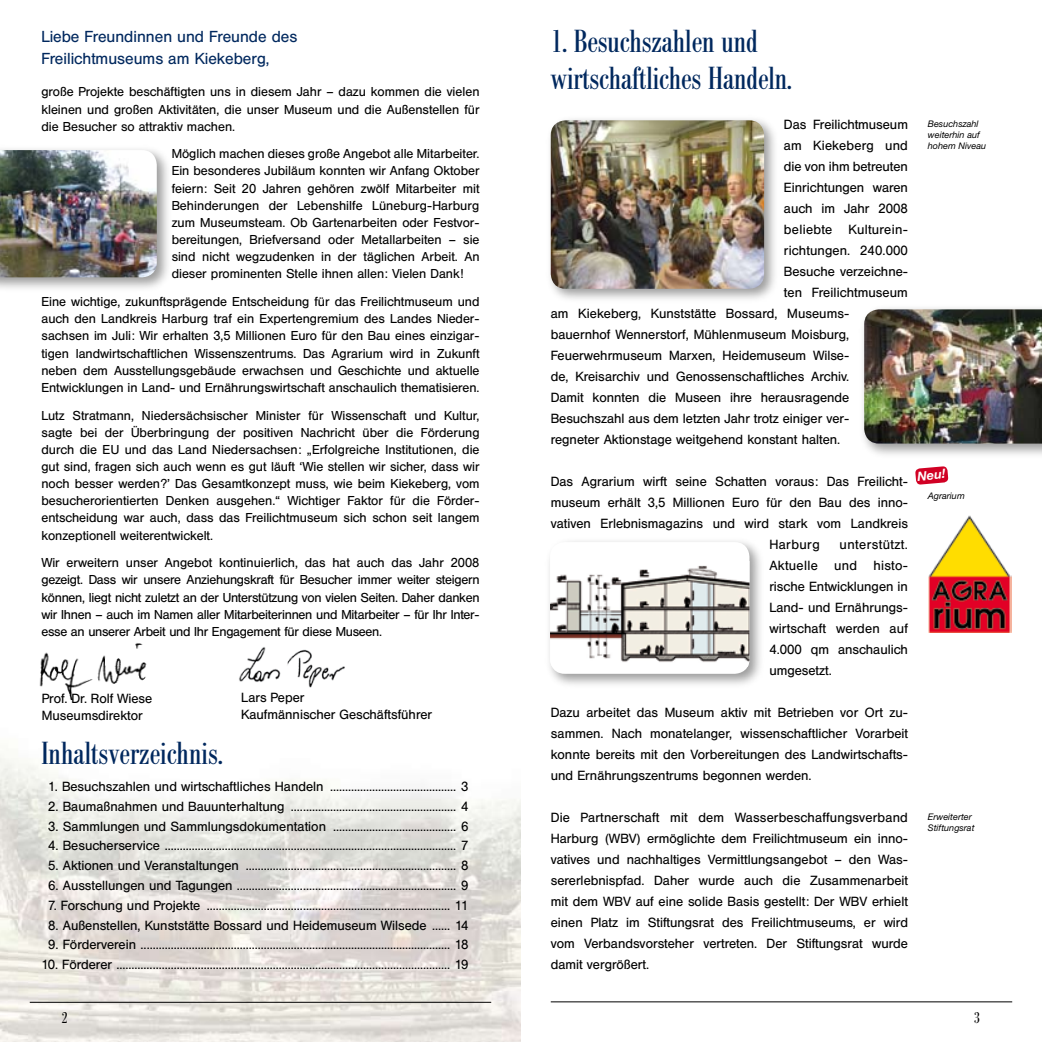
<style>
.page{position:relative;width:1042px;height:1042px;background:#fff}
.page>*{position:absolute;margin:0;border:0;box-sizing:border-box;transform-origin:0 0}
.t1{font:31.5px/37.8px "Bodoni Bert Con BQ";letter-spacing:-.005em;color:#00285e}
.t2{font:15.75px/22.2px "Helvetica BQ";color:#00285e}
.t3{font:13.12px/21px "Helvetica BQ";color:#000;text-align:justify}
.t4{font:13.12px "Helvetica BQ";letter-spacing:.025em;color:#000}
.t5{font:13.12px "Helvetica BQ";letter-spacing:.03em;color:#000}
.t6{font:12.78px/17.2px "Helvetica BQ";color:#000;text-align:justify}
.t7{font:italic 700 12.78px "Helvetica Neue";color:#fff}
.t8{font:italic 9.1px/10.8px "Helvetica Neue";color:#000}
</style>
<div class="page">
<img style="left:0;top:754px;width:521px;height:288px">
<hr style="left:551px;top:1001px;width:461px;height:1px;background:#000">
<hr style="left:30px;top:1002px;width:461px;height:1px;background:#000">
<img style="left:239px;top:647px;width:106px;height:41px">
<img style="left:39px;top:643px;width:108px;height:56px">
<div style="left:0;top:145px;width:173px;height:148px;background:#000;opacity:.4"></div>
<img style="left:0;top:150px;width:157px;height:127px">
<img style="left:928px;top:515px;width:84px;height:118px">
<svg style="left:915px;top:466px;width:33px;height:19px"></svg>
<div style="left:545px;top:115px;width:234px;height:189px;background:#000;opacity:.4"></div>
<img style="left:551px;top:120px;width:213px;height:169px;border-radius:15px">
<div style="left:858px;top:304px;width:184px;height:156px;background:#000;opacity:.4"></div>
<img style="left:864px;top:309px;width:178px;height:134px">
<div style="left:544px;top:536px;width:222px;height:154px;background:#000;opacity:.4"></div>
<div style="left:550px;top:542px;width:199px;height:132px;background:#fff;border-radius:15px"></div>
<img style="left:550px;top:565px;width:199px;height:101px">
<p class="t2" style="left:41px;top:26px;width:257px">Liebe Freundinnen und Freunde des<br>Freilichtmuseums am Kiekeberg,</p>
<p class="t6" style="left:41px;top:84px;width:440px">große Projekte beschäftigten uns in diesem Jahr – dazu kommen die vielen kleinen und großen Aktivitäten, die unser Museum und die Außenstellen für die Besucher so attraktiv machen.</p>
<p class="t6" style="left:172px;top:146px;width:309px">Möglich machen dieses große Angebot alle Mitarbeiter.<br>Ein besonderes Jubiläum konnten wir Anfang Oktober feiern: Seit 20 Jahren gehören zwölf Mitarbeiter mit Behinderungen der Lebenshilfe Lüneburg-Harburg zum Museumsteam. Ob Gartenarbeiten oder Festvor&shy;bereitungen, Briefversand oder Metallarbeiten – sie sind nicht wegzudenken in der täglichen Arbeit. An dieser prominenten Stelle ihnen allen: Vielen Dank!</p>
<p class="t6" style="left:41px;top:293px;width:440px">Eine wichtige, zukunftsprägende Entscheidung für das Freilichtmuseum und auch den Landkreis Harburg traf ein Expertengremium des Landes Nieder&shy;sachsen im Juli: Wir erhalten 3,5 Millionen Euro für den Bau eines einzigar&shy;tigen landwirtschaftlichen Wissenszentrums. Das Agrarium wird in Zukunft neben dem Ausstellungsgebäude erwachsen und Geschichte und aktuelle Entwicklungen in Land- und Ernährungswirtschaft anschaulich thematisieren.</p>
<p class="t6" style="left:41px;top:407px;width:440px">Lutz Stratmann, Niedersächsischer Minister für Wissenschaft und Kultur, sagte bei der Überbringung der positiven Nachricht über die Förderung durch die EU und das Land Niedersachsen: „Erfolgreiche Institutionen, die gut sind, fragen sich auch wenn es gut läuft ‘Wie stellen wir sicher, dass wir noch besser werden?’ Das Gesamtkonzept muss, wie beim Kiekeberg, vom besucherorientierten Denken ausgehen.“ Wichtiger Faktor für die Förder&shy;entscheidung war auch, dass das Freilichtmuseum sich schon seit langem konzeptionell weiterentwickelt.</p>
<p class="t6" style="left:41px;top:554px;width:439px">Wir erweitern unser Angebot kontinuierlich, das hat auch das Jahr 2008 gezeigt. Dass wir unsere Anziehungskraft für Besucher immer weiter steigern können, liegt nicht zuletzt an der Unterstützung von vielen Seiten. Daher danken wir Ihnen – auch im Namen aller Mitarbeiterinnen und Mitarbeiter – für Ihr Inter&shy;esse an unserer Arbeit und Ihr Engagement für diese Museen.</p>
<p class="t3" style="left:42px;top:690px;width:112px;line-height:17.5px">Prof. Dr. Rolf Wiese<br>Museumsdirektor</p>
<p class="t3" style="left:241px;top:689px;width:192px;line-height:17.5px">Lars Peper<br>Kaufmännischer Geschäftsführer</p>
<h1 class="t1" style="left:41px;top:735px;width:183px">Inhaltsverzeichnis.</h1>
<p class="t3" style="left:48px;top:776px;width:422px">1. Besuchszahlen und wirtschaftliches Handeln .......................................... 3</p>
<p class="t3" style="left:48px;top:796px;width:422px">2. Baumaßnahmen und Bauunterhaltung ....................................................... 4</p>
<p class="t3" style="left:48px;top:816px;width:422px">3. Sammlungen und Sammlungsdokumentation ......................................... 6</p>
<p class="t3" style="left:48px;top:836px;width:422px">4. Besucherservice ................................................................................................. 7</p>
<p class="t3" style="left:48px;top:855px;width:422px">5. Aktionen und Veranstaltungen ...................................................................... 8</p>
<p class="t3" style="left:48px;top:875px;width:422px">6. Ausstellungen und Tagungen ......................................................................... 9</p>
<p class="t3" style="left:48px;top:895px;width:422px">7. Forschung und Projekte ................................................................................. 11</p>
<p class="t3" style="left:48px;top:915px;width:422px">8. Außenstellen, Kunststätte Bossard und Heidemuseum Wilsede ...... 14</p>
<p class="t3" style="left:48px;top:934px;width:422px">9. Förderverein ....................................................................................................... 18</p>
<p class="t3" style="left:41px;top:954px;width:428px">10. Förderer ............................................................................................................... 19</p>
<h1 class="t1" style="left:551px;top:23px;width:243px">1. Besuchszahlen und wirtschaftliches Handeln.</h1>
<p class="t3" style="left:784px;top:114px;width:126px">Das Freilichtmuseum</p>
<p class="t3" style="left:784px;top:135px;width:125px">am Kiekeberg und</p>
<p class="t3" style="left:784px;top:156px;width:126px">die von ihm betreuten</p>
<p class="t3" style="left:784px;top:177px;width:126px">Einrichtungen waren</p>
<p class="t3" style="left:784px;top:198px;width:126px">auch im Jahr 2008</p>
<p class="t4" style="left:784px;top:222px;width:126px">beliebte Kulturein-</p>
<p class="t3" style="left:784px;top:240px;width:126px">richtungen. 240.000</p>
<p class="t3" style="left:784px;top:261px;width:126px">Besuche verzeichne-</p>
<p class="t3" style="left:784px;top:282px;width:125px">ten Freilichtmuseum</p>
<p class="t3" style="left:551px;top:303px;width:300px">am Kiekeberg, Kunststätte Bossard, Museums-</p>
<p class="t3" style="left:551px;top:324px;width:300px">bauernhof Wennerstorf, Mühlenmuseum Moisburg,</p>
<p class="t3" style="left:551px;top:345px;width:300px">Feuerwehrmuseum Marxen, Heidemuseum Wilse-</p>
<p class="t3" style="left:551px;top:366px;width:300px">de, Kreisarchiv und Genossenschaftliches Archiv.</p>
<p class="t3" style="left:551px;top:387px;width:300px">Damit konnten die Museen ihre herausragende</p>
<p class="t3" style="left:551px;top:408px;width:300px">Besuchszahl aus dem letzten Jahr trotz einiger ver-</p>
<p class="t3" style="left:551px;top:429px;width:291px">regneter Aktionstage weitgehend konstant halten.</p>
<p class="t3" style="left:551px;top:471px;width:359px">Das Agrarium wirft seine Schatten voraus: Das Freilicht-</p>
<p class="t3" style="left:551px;top:492px;width:359px">museum erhält 3,5 Millionen Euro für den Bau des inno-</p>
<p class="t3" style="left:551px;top:513px;width:359px">vativen Erlebnismagazins und wird stark vom Landkreis</p>
<p class="t5" style="left:769px;top:537px;width:52px">Harburg</p>
<p class="t3" style="left:769px;top:534px;width:140px;text-indent:70px">unterstützt.<br>Aktuelle und histo&shy;rische Entwicklungen in Land- und Ernährungs&shy;wirtschaft werden auf 4.000 qm anschaulich umgesetzt.</p>
<p class="t3" style="left:551px;top:702px;width:359px">Dazu arbeitet das Museum aktiv mit Betrieben vor Ort zu&shy;sammen. Nach monatelanger, wissenschaftlicher Vorarbeit konnte bereits mit den Vorbereitungen des Landwirtschafts&shy;und Ernährungszentrums begonnen werden.</p>
<p class="t3" style="left:551px;top:807px;width:359px">Die Partnerschaft mit dem Wasserbeschaffungsverband Harburg (WBV) ermöglichte dem Freilichtmuseum ein inno&shy;vatives und nachhaltiges Vermittlungsangebot – den Was&shy;sererlebnispfad. Daher wurde auch die Zusammenarbeit mit dem WBV auf eine solide Basis gestellt: Der WBV erhielt einen Platz im Stiftungsrat des Freilichtmuseums, er wird vom Verbandsvorsteher vertreten. Der Stiftungsrat wurde damit vergrößert.</p>
<p class="t8" style="left:928px;top:119px;width:60px">Besuchszahl weiterhin auf hohem Niveau</p>
<p class="t7" style="left:917px;top:468px;width:30px;rotate:-5deg">Neu!</p>
<p class="t8" style="left:928px;top:490px;width:38px">Agrarium</p>
<p class="t8" style="left:928px;top:811px;width:48px">Erweiterter<br>Stiftungsrat</p>
</div>
